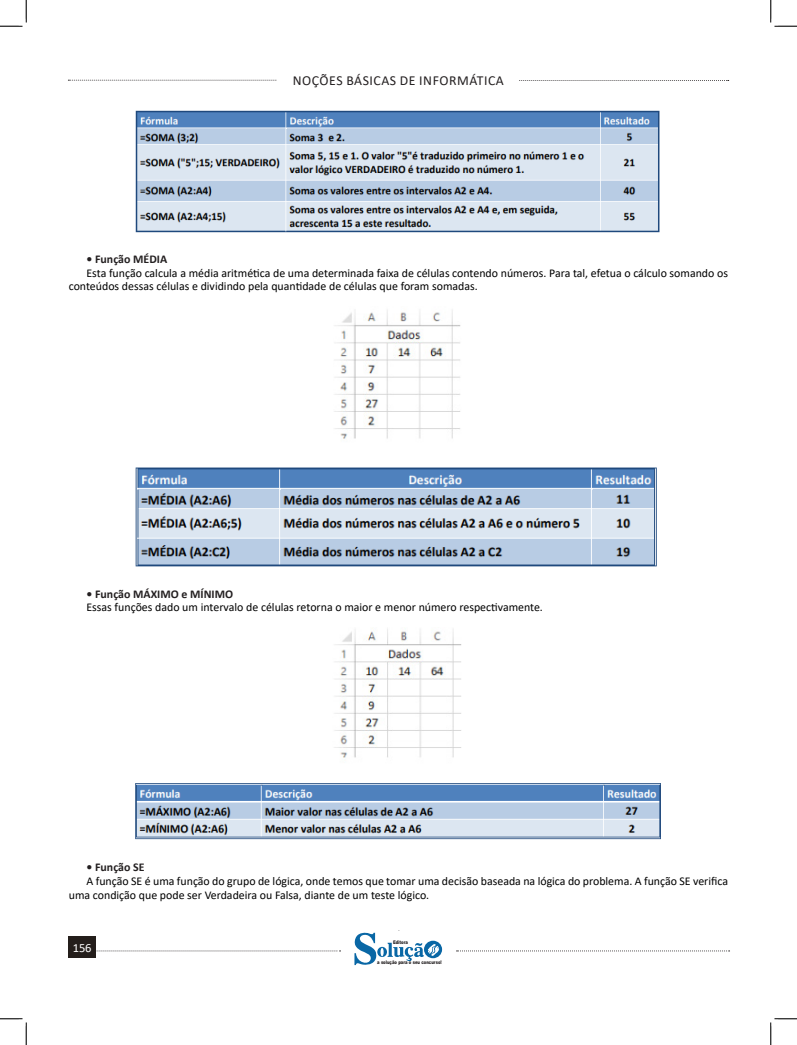
<style>
.page{position:relative;width:797px;height:1045px;background:#fff}
.page>*{position:absolute;margin:0;border:0;box-sizing:border-box;transform-origin:0 0}
.t1{font:13.75px "Calibri";letter-spacing:.04em;color:#231f20}
.t2{font:12.5px "Calibri";letter-spacing:-.02em;color:#fff}
.t3{font:11.88px/13.8px "Calibri";color:#000}
.TITULO_DE_ASSUNTO__CORPO{font:700 11.88px "Calibri";color:#231f20}
.t4{font:900 5px "Arial";color:#231f20;scale:.76 1}
</style>
<div class="page">
<svg style="left:96px;top:950px;width:244px;height:1px"></svg>
<svg style="left:68px;top:80px;width:209px;height:1px"></svg>
<svg style="left:519px;top:80px;width:209px;height:1px"></svg>
<svg style="left:456px;top:950px;width:273px;height:1px"></svg>
<div style="left:68px;top:936px;width:28px;height:22px;background:#241e1b"></div>
<svg style="left:354px;top:930px;width:88px;height:35px"></svg>
<img style="left:135px;top:110px;width:525px;height:123px">
<img style="left:334px;top:310px;width:127px;height:129px">
<img style="left:135px;top:467px;width:522px;height:100px">
<img style="left:334px;top:628px;width:128px;height:130px">
<img style="left:135px;top:783px;width:526px;height:57px">
<svg style="left:0;top:0;width:27px;height:27px"></svg>
<svg style="left:0;top:1018px;width:27px;height:27px"></svg>
<svg style="left:770px;top:0;width:27px;height:27px"></svg>
<svg style="left:770px;top:1018px;width:27px;height:27px"></svg>
<p class="t1" style="left:293px;top:71px;width:213px">NOÇÕES BÁSICAS DE INFORMÁTICA</p>
<p class="TITULO_DE_ASSUNTO__CORPO" style="left:86px;top:250px;width:82px">• Função MÉDIA</p>
<p class="t3" style="left:69px;top:265px;width:660px;text-indent:18px">Esta função calcula a média aritmética de uma determinada faixa de células contendo números. Para tal, efetua o cálculo somando os conteúdos dessas células e dividindo pela quantidade de células que foram somadas.</p>
<p class="TITULO_DE_ASSUNTO__CORPO" style="left:86px;top:585px;width:148px">• Função MÁXIMO e MÍNIMO</p>
<p class="t3" style="left:86px;top:600px;width:458px">Essas funções dado um intervalo de células retorna o maior e menor número respectivamente.</p>
<p class="TITULO_DE_ASSUNTO__CORPO" style="left:86px;top:858px;width:60px">• Função SE</p>
<p class="t3" style="left:69px;top:873px;width:660px;text-indent:18px">A função SE é uma função do grupo de lógica, onde temos que tomar uma decisão baseada na lógica do problema. A função SE verifica uma condição que pode ser Verdadeira ou Falsa, diante de um teste lógico.</p>
<p class="t2" style="left:73px;top:939px;width:20px">156</p>
<p class="t2" style="left:70px;top:942px;width:20px">156</p>
<p class="t4" style="left:393px;top:939px;width:21px">Editora</p>
<p class="t4" style="left:377px;top:959px;width:86px">a solução para o seu concurso!</p>
</div>
